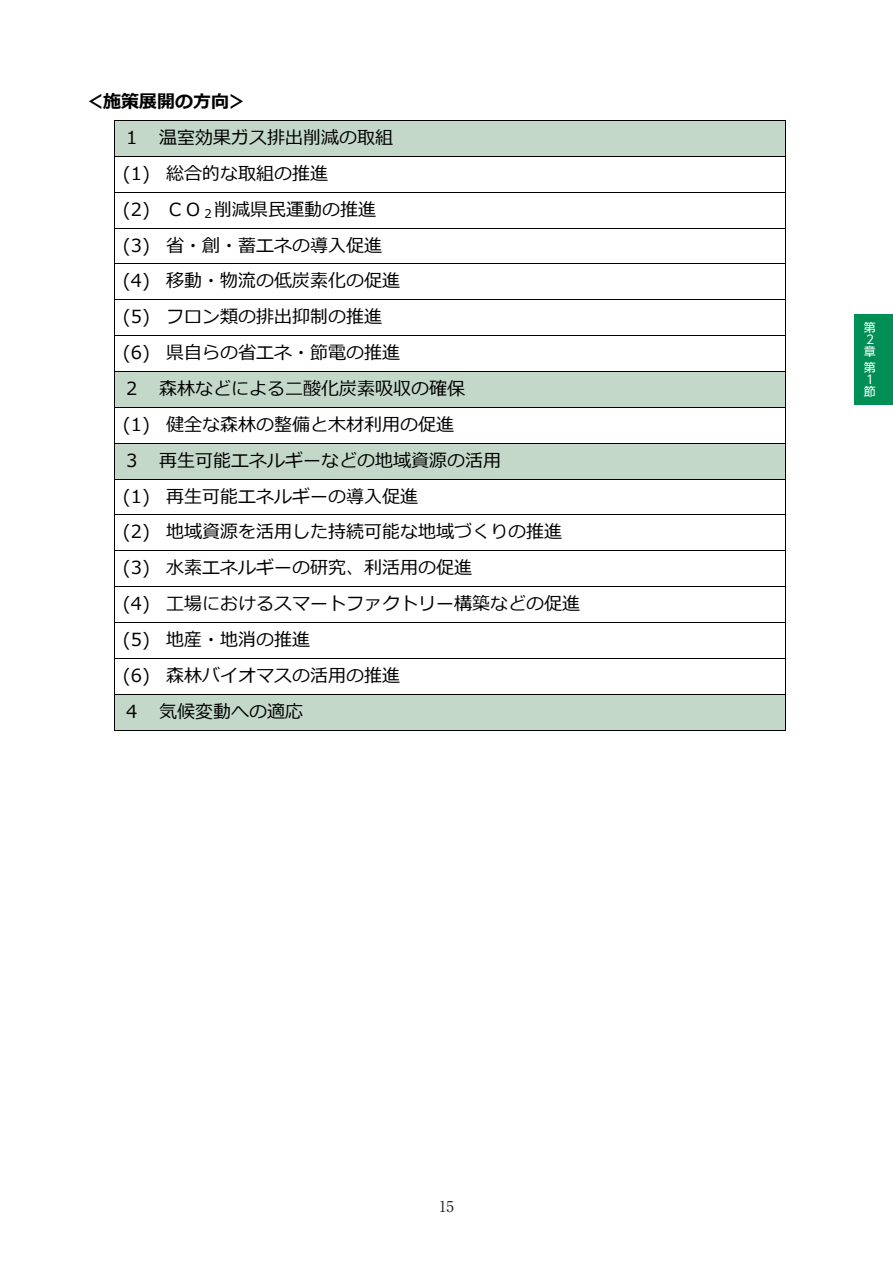
<style>
.page{position:relative;width:893px;height:1263px;background:#fff}
.page>*{position:absolute;margin:0;border:0;box-sizing:border-box;transform-origin:0 0}
.t1{font:18px/35.8px "Meiryo";color:#000}
.t2{font:700 18px "Meiryo";color:#000}
.t3{font:15px "Ryumin Pr 6";color:#231f20}
.t4{font:12px/12px "UD Shin Go Pr 6";color:#fff}
</style>
<div class="page">
<div style="left:115px;top:121px;width:670px;height:35px;background:#c3d8c8"></div>
<hr style="left:115px;top:120px;width:670px;height:1px;background:#000">
<hr style="left:115px;top:121px;width:1px;height:35px;background:#000">
<hr style="left:785px;top:121px;width:1px;height:35px;background:#000">
<hr style="left:115px;top:156px;width:670px;height:1px;background:#000">
<hr style="left:115px;top:157px;width:1px;height:35px;background:#000">
<hr style="left:785px;top:157px;width:1px;height:35px;background:#000">
<hr style="left:115px;top:192px;width:670px;height:1px;background:#000">
<hr style="left:115px;top:193px;width:1px;height:35px;background:#000">
<hr style="left:785px;top:193px;width:1px;height:35px;background:#000">
<hr style="left:115px;top:228px;width:670px;height:1px;background:#000">
<hr style="left:115px;top:228px;width:1px;height:36px;background:#000">
<hr style="left:785px;top:228px;width:1px;height:36px;background:#000">
<hr style="left:115px;top:264px;width:670px;height:1px;background:#000">
<hr style="left:115px;top:264px;width:1px;height:35px;background:#000">
<hr style="left:785px;top:264px;width:1px;height:35px;background:#000">
<hr style="left:115px;top:299px;width:670px;height:1px;background:#000">
<hr style="left:115px;top:300px;width:1px;height:35px;background:#000">
<hr style="left:785px;top:300px;width:1px;height:35px;background:#000">
<hr style="left:115px;top:335px;width:670px;height:1px;background:#000">
<hr style="left:115px;top:336px;width:1px;height:35px;background:#000">
<hr style="left:785px;top:336px;width:1px;height:35px;background:#000">
<div style="left:115px;top:372px;width:670px;height:35px;background:#c3d8c8"></div>
<hr style="left:115px;top:371px;width:670px;height:1px;background:#000">
<hr style="left:115px;top:372px;width:1px;height:35px;background:#000">
<hr style="left:785px;top:372px;width:1px;height:35px;background:#000">
<hr style="left:115px;top:407px;width:670px;height:1px;background:#000">
<hr style="left:115px;top:408px;width:1px;height:35px;background:#000">
<hr style="left:785px;top:408px;width:1px;height:35px;background:#000">
<div style="left:115px;top:444px;width:670px;height:35px;background:#c3d8c8"></div>
<hr style="left:115px;top:443px;width:670px;height:1px;background:#000">
<hr style="left:115px;top:443px;width:1px;height:36px;background:#000">
<hr style="left:785px;top:443px;width:1px;height:36px;background:#000">
<hr style="left:115px;top:479px;width:670px;height:1px;background:#000">
<hr style="left:115px;top:479px;width:1px;height:35px;background:#000">
<hr style="left:785px;top:479px;width:1px;height:35px;background:#000">
<hr style="left:115px;top:514px;width:670px;height:1px;background:#000">
<hr style="left:115px;top:515px;width:1px;height:35px;background:#000">
<hr style="left:785px;top:515px;width:1px;height:35px;background:#000">
<hr style="left:115px;top:550px;width:670px;height:1px;background:#000">
<hr style="left:115px;top:551px;width:1px;height:35px;background:#000">
<hr style="left:785px;top:551px;width:1px;height:35px;background:#000">
<hr style="left:115px;top:586px;width:670px;height:1px;background:#000">
<hr style="left:115px;top:587px;width:1px;height:35px;background:#000">
<hr style="left:785px;top:587px;width:1px;height:35px;background:#000">
<hr style="left:115px;top:622px;width:670px;height:1px;background:#000">
<hr style="left:115px;top:623px;width:1px;height:35px;background:#000">
<hr style="left:785px;top:623px;width:1px;height:35px;background:#000">
<hr style="left:115px;top:658px;width:670px;height:1px;background:#000">
<hr style="left:115px;top:659px;width:1px;height:35px;background:#000">
<hr style="left:785px;top:659px;width:1px;height:35px;background:#000">
<div style="left:115px;top:694px;width:670px;height:36px;background:#c3d8c8"></div>
<hr style="left:115px;top:694px;width:670px;height:1px;background:#000">
<hr style="left:115px;top:694px;width:1px;height:36px;background:#000">
<hr style="left:115px;top:730px;width:670px;height:1px;background:#000">
<hr style="left:785px;top:694px;width:1px;height:36px;background:#000">
<div style="left:855px;top:314px;width:38px;height:91px;background:#018f55"></div>
<p class="t2" style="left:85px;top:91px;width:163px">＜施策展開の方向＞</p>
<p class="t1" style="left:123px;top:120px;width:459px">１ 温室効果ガス排出削減の取組<br>(1) 総合的な取組の推進<br>(2) ＣＯ<sub>２</sub>削減県⺠運動の推進<br>(3) 省・創・蓄エネの導入促進<br>(4) 移動・物流の低炭素化の促進<br>(5) フロン類の排出抑制の推進<br>(6) 県自らの省エネ・節電の推進<br>２ 森林などによる⼆酸化炭素吸収の確保<br>(1) 健全な森林の整備と⽊材利用の促進<br>３ 再生可能エネルギーなどの地域資源の活用<br>(1) 再生可能エネルギーの導入促進<br>(2) 地域資源を活用した持続可能な地域づくりの推進(3) 水素エネルギーの研究、利活用の促進<br>(4) ⼯場におけるスマートファクトリー構築などの促進(5) 地産・地消の推進<br>(6) 森林バイオマスの活用の推進<br>４ 気候変動への適応</p>
<p class="t3" style="left:439px;top:1195px;width:16px">15</p>
<p class="t4" style="left:864px;top:321px;width:13px">第<br>2章</p>
<p class="t4" style="left:864px;top:361px;width:13px">第<br>1節</p>
</div>
